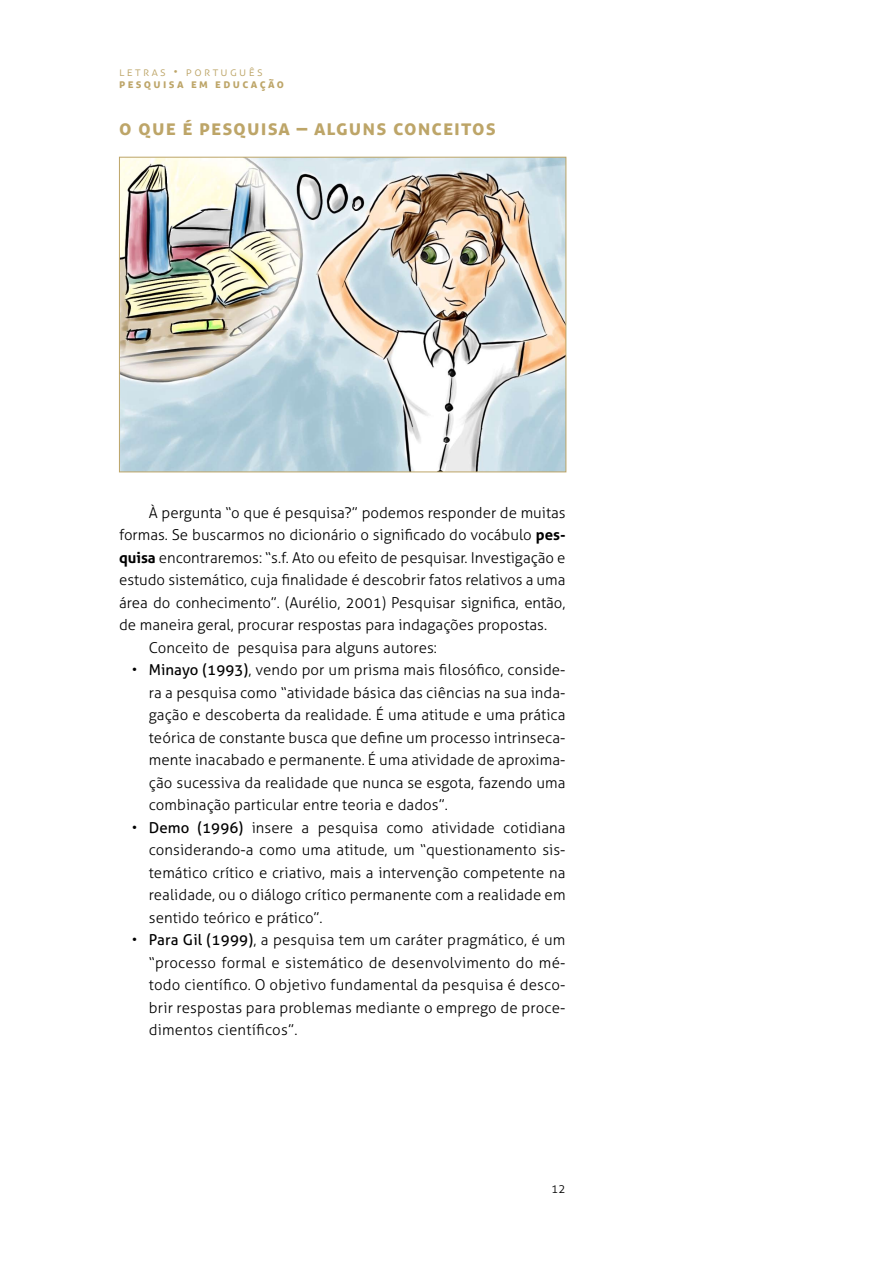
<style>
.page{position:relative;width:893px;height:1263px;background:#fff}
.page>*{position:absolute;margin:0;border:0;box-sizing:border-box;transform-origin:0 0}
.t1{font:700 21px "Aller";color:#bda568}
.t2{font:300 15px/22.5px "Aller";color:#000;text-align:justify}
.t3{font:700 12px "Aller";color:#bda568}
.t4{font:300 12px "Aller";color:#bda568}
.t5{font:300 12px "Aller";color:#000}
.s1{font-weight:700}
.s2{font-weight:400}
</style>
<div class="page">
<img style="left:121px;top:159px;width:443px;height:311px">
<div style="left:119px;top:157px;width:447px;height:315px;border:1px solid #bda568"></div>
<p class="t4" style="left:119px;top:65px;width:145px">letras • português</p>
<p class="t3" style="left:119px;top:77px;width:66px">pe squisae</p>
<p class="t3" style="left:199px;top:77px;width:19px">med</p>
<p class="t3" style="left:233px;top:77px;width:19px">ucaçã</p>
<p class="t3" style="left:277px;top:77px;width:9px">o</p>
<h1 class="t1" style="left:119px;top:115px;width:12px">OQU</h1>
<h1 class="t1" style="left:166px;top:115px;width:69px">E É PESQUIS</h1>
<h1 class="t1" style="left:279px;top:115px;width:206px">A – ALGUNS CONCEITOS</h1>
<p class="t2" style="left:149px;top:501px;width:418px">À pergunta “o que é pesquisa?” podemos responder de muitas</p>
<p class="t2" style="left:119px;top:523px;width:448px">formas. Se buscarmos no dicionário o significado do vocábulo <span class="s1">pes-</span></p>
<p class="t2" style="left:119px;top:546px;width:448px"><span class="s1">quisa</span> encontraremos: “s.f. Ato ou efeito de pesquisar. Investigação e</p>
<p class="t2" style="left:119px;top:568px;width:448px">estudo sistemático, cuja finalidade é descobrir fatos relativos a uma</p>
<p class="t2" style="left:119px;top:591px;width:448px">área do conhecimento”. (Aurélio, 2001) Pesquisar significa, então,</p>
<p class="t2" style="left:119px;top:613px;width:429px">de maneira geral, procurar respostas para indagações propostas.</p>
<p class="t2" style="left:149px;top:636px;width:290px">Conceito de pesquisa para alguns autores:</p>
<p class="t2" style="left:149px;top:658px;width:418px;text-indent:-17px">• <span class="s2">Minayo (1993)</span>, vendo por um prisma mais filosófico, conside&shy;ra a pesquisa como “atividade básica das ciências na sua inda&shy;gação e descoberta da realidade. É uma atitude e uma prática teórica de constante busca que define um processo intrinseca&shy;mente inacabado e permanente. É uma atividade de aproxima&shy;ção sucessiva da realidade que nunca se esgota, fazendo uma combinação particular entre teoria e dados”.</p>
<p class="t2" style="left:149px;top:816px;width:418px;text-indent:-17px">• <span class="s2">Demo (1996)</span> insere a pesquisa como atividade cotidiana considerando-a como uma atitude, um “questionamento sis&shy;temático crítico e criativo, mais a intervenção competente na realidade, ou o diálogo crítico permanente com a realidade em sentido teórico e prático”.</p>
<p class="t2" style="left:149px;top:928px;width:418px;text-indent:-17px">• <span class="s2">Para Gil (1999)</span>, a pesquisa tem um caráter pragmático, é um “processo formal e sistemático de desenvolvimento do mé&shy;todo científico. O objetivo fundamental da pesquisa é desco&shy;brir respostas para problemas mediante o emprego de proce&shy;dimentos científicos”.</p>
<p class="t5" style="left:551px;top:1181px;width:16px">12</p>
</div>
